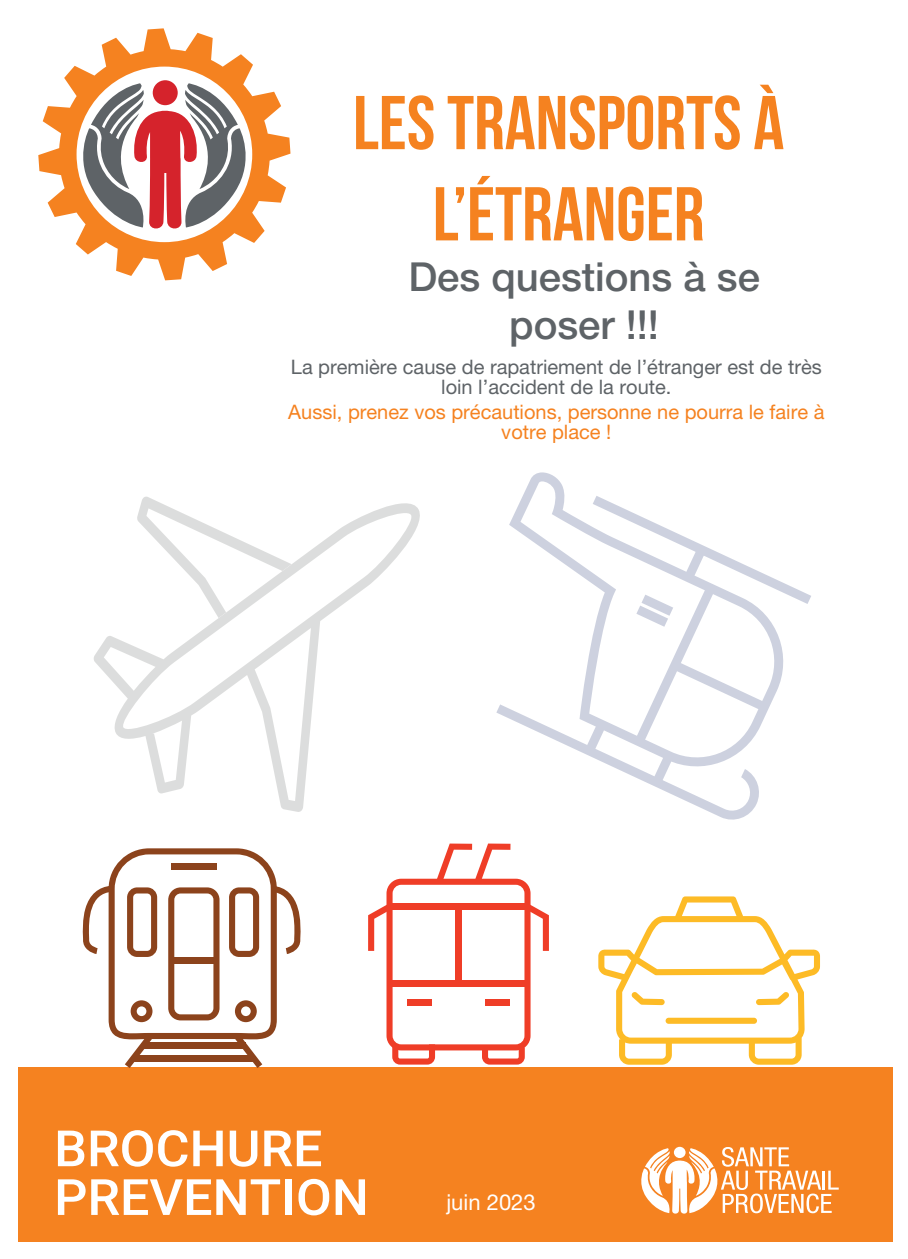
<style>
.page{position:relative;width:908px;height:1259px;background:#fff}
.page>*{position:absolute;margin:0;border:0;box-sizing:border-box;transform-origin:0 0}
.t1{font:76px/91.2px "Bebas Neue";color:#f58220;text-align:center}
.t2{font:500 50px/48.8px "Roboto";color:#fff;scale:1.04 1}
.t3{font:40px/48px "Helvetica Neue LT 65 Md";color:#5e6367;text-align:center}
.t4{font:22px "Helvetica Neue LT 55 Rm";color:#fff}
.t5{font:20px/20px "Helvetica Neue LT 55 Rm";color:#5e6367;text-align:center}
.t6{font:20px/20px "Helvetica Neue LT 55 Rm";color:#f58220;text-align:center}
</style>
<div class="page">
<svg style="left:523px;top:472px;width:42px;height:24px"></svg>
<svg style="left:496px;top:496px;width:315px;height:324px"></svg>
<div style="left:18px;top:1067px;width:874px;height:175px;background:#f58220"></div>
<svg style="left:641px;top:1147px;width:197px;height:67px"></svg>
<svg style="left:38px;top:28px;width:252px;height:252px"></svg>
<svg style="left:368px;top:843px;width:180px;height:221px"></svg>
<svg style="left:82px;top:848px;width:219px;height:220px"></svg>
<svg style="left:598px;top:896px;width:221px;height:168px"></svg>
<svg style="left:94px;top:503px;width:326px;height:309px"></svg>
<svg style="left:119px;top:496px;width:180px;height:136px"></svg>
<h1 class="t1" style="left:353px;top:76px;width:432px">LES TRANSPORTS À<br>L’ÉTRANGER</h1>
<h3 class="t3" style="left:408px;top:252px;width:353px">Des questions à se poser !!!</h3>
<p class="t5" style="left:291px;top:356px;width:532px">La première cause de rapatriement de l’étranger est de très loin l’accident de la route.</p>
<p class="t6" style="left:288px;top:402px;width:537px">Aussi, prenez vos précautions, personne ne pourra le faire à votre place !</p>
<h2 class="t2" style="left:54px;top:1122px;width:304px">BROCHURE<br>PREVENTION</h2>
<p class="t4" style="left:446px;top:1188px;width:91px">juin 2023</p>
</div>
